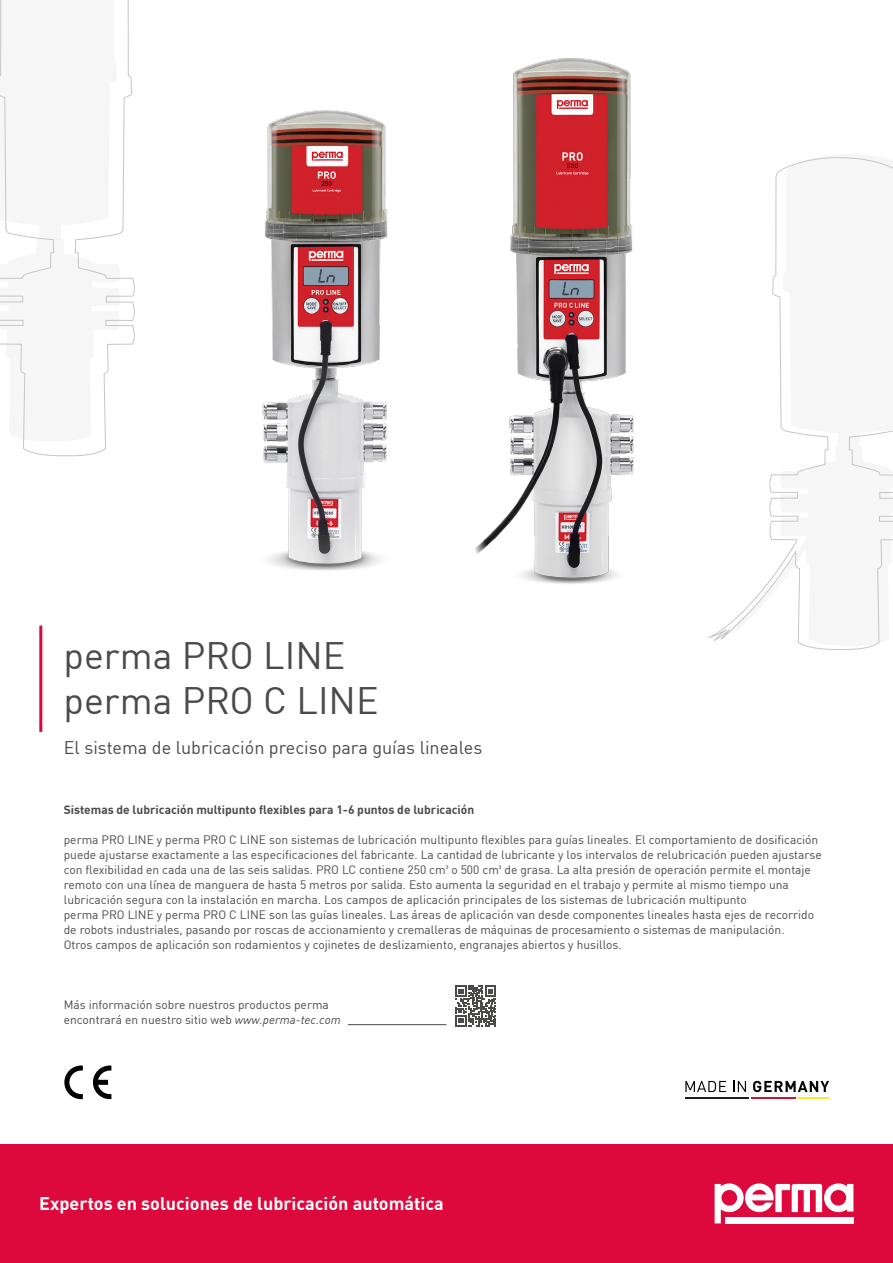
<style>
.page{position:relative;width:893px;height:1263px;background:#fff}
.page>*{position:absolute;margin:0;border:0;box-sizing:border-box;transform-origin:0 0}
.t1{font:37.5px/45px "DIN Pro";color:#4a4a49}
.t2{font:18px "DIN Pro";color:#4a4a49}
.t3{font:700 18px "DIN Pro";color:#fff}
.t4{font:12px/15px "DIN Pro";color:#4a4a49}
.t5{font:700 12px "DIN Pro";color:#4a4a49}
.s1{font-style:italic}
</style>
<div class="page">
<div style="left:0;top:1144px;width:893px;height:119px;background:#dd083b"></div>
<svg style="left:715px;top:1183px;width:138px;height:40px"></svg>
<svg style="left:685px;top:1081px;width:41px;height:11px"></svg>
<svg style="left:733px;top:1081px;width:13px;height:11px"></svg>
<svg style="left:753px;top:1081px;width:76px;height:11px"></svg>
<hr style="left:685px;top:1097px;width:64px;height:2px;background:#1d1d1c">
<hr style="left:798px;top:1097px;width:31px;height:2px;background:#f9ea32">
<hr style="left:751px;top:1097px;width:45px;height:2px;background:#cc1236">
<img style="left:262px;top:111px;width:126px;height:460px">
<img style="left:475px;top:58px;width:159px;height:526px">
<svg style="left:0;top:0;width:135px;height:457px"></svg>
<svg style="left:707px;top:157px;width:186px;height:493px"></svg>
<svg style="left:64px;top:1065px;width:19px;height:34px"></svg>
<svg style="left:93px;top:1065px;width:18px;height:34px"></svg>
<hr style="left:39px;top:626px;width:3px;height:106px;background:#dd083b">
<hr style="left:348px;top:1024px;width:98px;height:1px;background:#4a4a49">
<svg style="left:455px;top:985px;width:41px;height:41px"></svg>
<h1 class="t1" style="left:64px;top:631px;width:316px">perma PRO LINE perma PRO C LINE</h1>
<h2 class="t2" style="left:64px;top:734px;width:420px">El sistema de lubricación preciso para guías lineales</h2>
<p class="t5" style="left:64px;top:800px;width:412px">Sistemas de lubricación multipunto flexibles para 1-6 puntos de lubricación</p>
<p class="t4" style="left:64px;top:831px;width:759px">perma PRO LINE y perma PRO C LINE son sistemas de lubricación multipunto flexibles para guías lineales. El comportamiento de dosificación puede ajustarse exactamente a las especificaciones del fabricante. La cantidad de lubricante y los intervalos de relubricación pueden ajustarse con flexibilidad en cada una de las seis salidas. PRO LC contiene 250 cm³ o 500 cm³ de grasa. La alta presión de operación permite el montaje remoto con una línea de manguera de hasta 5 metros por salida. Esto aumenta la seguridad en el trabajo y permite al mismo tiempo una lubricación segura con la instalación en marcha. Los campos de aplicación principales de los sistemas de lubricación multipunto<br>perma PRO LINE y perma PRO C LINE son las guías lineales. Las áreas de aplicación van desde componentes lineales hasta ejes de recorrido de robots industriales, pasando por roscas de accionamiento y cremalleras de máquinas de procesamiento o sistemas de manipulación.<br>Otros campos de aplicación son rodamientos y cojinetes de deslizamiento, engranajes abiertos y husillos.</p>
<p class="t4" style="left:64px;top:996px;width:279px">Más información sobre nuestros productos perma encontrará en nuestro sitio web <span class="s1">www.perma-tec.com</span></p>
<h2 class="t3" style="left:39px;top:1190px;width:406px">Expertos en soluciones de lubricación automática</h2>
</div>
